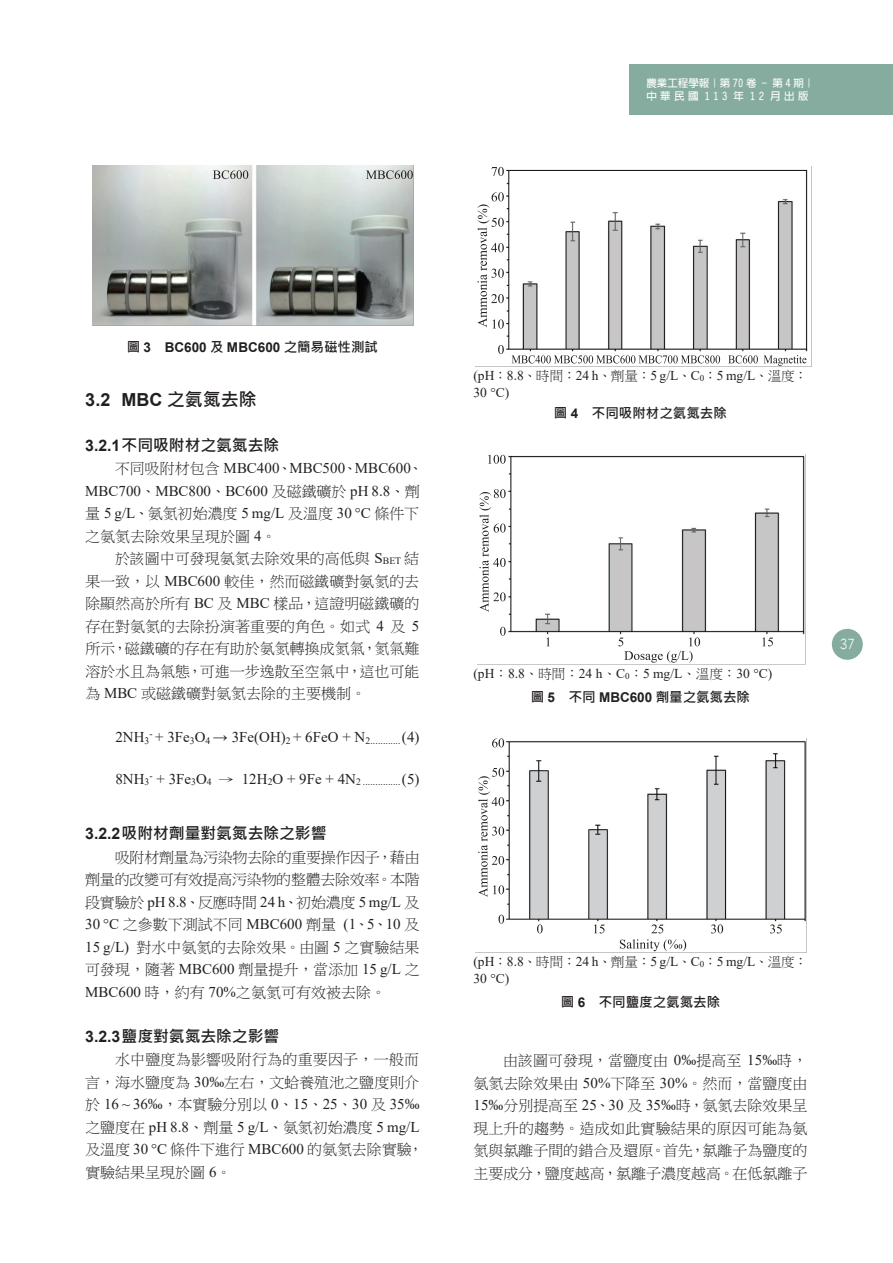
<style>
.page{position:relative;width:893px;height:1263px;background:#fff}
.page>*{position:absolute;margin:0;border:0;box-sizing:border-box;transform-origin:0 0}
.t1{font:700 18px "Arial";color:#231f20}
.t2{font:300 18px "Alesand";color:#fff}
.t3{font:700 15.9px "Microsoft Jheng Hei";color:#231f20}
.t4{font:15px/22.5px "P Ming Li U";color:#231f20;text-align:justify}
.t5{font:15px/22.5px "Times New Roman";letter-spacing:.005em;color:#231f20;text-align:right}
.t6{font:13.5px/16.4px "Times New Roman";letter-spacing:.005em;color:#231f20}
.t7{font:700 13.5px "Microsoft Jheng Hei";color:#231f20}
.t8{font:700 13.5px "Arial";color:#231f20}
.t9{font:700 10.5px/13.5px "AR Hei B5";letter-spacing:.33em;color:#fff}
.t10{font:9.75px "Times New Roman";color:#231f20}
.s1{font-family:"Microsoft Jheng Hei"}
.s2{font-family:"Arial"}
.s3{font-family:"P Ming Li U"}
.s4{font-family:"Times New Roman"}
.s5{font-size:15px}
.s6{font-size:9px}
</style>
<div class="page">
<div style="left:832px;top:629px;width:31px;height:31px;background:#86ac9f;border-radius:50%"></div>
<div style="left:629px;top:64px;width:264px;height:51px;background:#86ac9f"></div>
<img style="left:92px;top:166px;width:322px;height:159px">
<svg style="left:213px;top:170px;width:35px;height:9px"></svg>
<svg style="left:366px;top:170px;width:47px;height:9px"></svg>
<img style="left:500px;top:166px;width:308px;height:198px">
<svg style="left:512px;top:355px;width:208px;height:8px"></svg>
<svg style="left:728px;top:355px;width:30px;height:8px"></svg>
<svg style="left:764px;top:355px;width:42px;height:11px"></svg>
<svg style="left:491px;top:167px;width:13px;height:9px"></svg>
<svg style="left:477px;top:192px;width:27px;height:137px"></svg>
<svg style="left:498px;top:345px;width:6px;height:9px"></svg>
<img style="left:490px;top:454px;width:315px;height:193px">
<svg style="left:488px;top:455px;width:18px;height:9px"></svg>
<svg style="left:479px;top:489px;width:27px;height:123px"></svg>
<svg style="left:500px;top:627px;width:6px;height:9px"></svg>
<svg style="left:546px;top:637px;width:4px;height:9px"></svg>
<svg style="left:618px;top:637px;width:82px;height:26px"></svg>
<svg style="left:762px;top:637px;width:11px;height:9px"></svg>
<img style="left:493px;top:740px;width:313px;height:212px">
<svg style="left:492px;top:738px;width:12px;height:9px"></svg>
<svg style="left:478px;top:768px;width:26px;height:129px"></svg>
<svg style="left:498px;top:915px;width:6px;height:9px"></svg>
<svg style="left:537px;top:924px;width:6px;height:9px"></svg>
<svg style="left:594px;top:924px;width:11px;height:9px"></svg>
<svg style="left:651px;top:924px;width:12px;height:9px"></svg>
<svg style="left:711px;top:924px;width:12px;height:9px"></svg>
<svg style="left:620px;top:939px;width:66px;height:12px"></svg>
<svg style="left:770px;top:924px;width:12px;height:9px"></svg>
<p class="t9" style="left:646px;top:76px;width:169px">農業工程學報｜第 70 卷 - 第 4 期｜中華民國 113 年 12 月出版</p>
<p class="t9" style="left:733px;top:76px;width:12px">66</p>
<p class="t9" style="left:785px;top:76px;width:7px">2</p>
<p class="t9" style="left:713px;top:90px;width:15px">0 9</p>
<p class="t9" style="left:750px;top:90px;width:15px">0 6</p>
<p class="t8" style="left:127px;top:338px;width:253px"><span class="s1">圖</span> 3 BC600 <span class="s1">及</span> MBC600 <span class="s1">之簡易磁性測試</span></p>
<p class="t1" style="left:85px;top:386px;width:173px">3.2 MBC <span class="s1">之氨氮去除</span></p>
<p class="t3" style="left:85px;top:435px;width:195px"><span class="s2">3.2.1</span>不同吸附材之氨氮去除</p>
<p class="t5" style="left:85px;top:456px;width:339px"><span class="s3">不同吸附材包含</span> MBC400<span class="s3">、</span>MBC500<span class="s3">、</span>MBC600<span class="s3">、<br></span>MBC700<span class="s3">、</span>MBC800<span class="s3">、</span>BC600 <span class="s3">及磁鐵礦於</span> pH 8.8<span class="s3">、劑</span></p>
<p class="t4" style="left:85px;top:502px;width:335px">量 <span class="s4">5 g/L</span>、氨氮初始濃度 <span class="s4">5 mg/L</span> 及溫度 <span class="s4">30 °C</span> 條件下之氨氮去除效果呈現於圖 <span class="s4">4</span>。</p>
<p class="t4" style="left:85px;top:547px;width:336px;text-indent:30px">於該圖中可發現氨氮去除效果的高低與 <span class="s4">S</span><sub>BET</sub> 結果一致，以 <span class="s4">MBC600</span> 較佳，然而磁鐵礦對氨氮的去除顯然高於所有 <span class="s4">BC</span> 及 <span class="s4">MBC</span> 樣品，這證明磁鐵礦的存在對氨氮的去除扮演著重要的角色。如式 <span class="s4">4</span> 及 <span class="s4">5</span>所示，磁鐵礦的存在有助於氨氮轉換成氮氣，氮氣難溶於水且為氣態，可進一步逸散至空氣中，這也可能為 <span class="s4">MBC</span> 或磁鐵礦對氨氮去除的主要機制。</p>
<p class="t5" style="left:115px;top:725px;width:306px">2NH<sub>3</sub><sup>-</sup> + 3Fe<sub>3</sub>O<sub>4</sub> → 3Fe(OH)<sub>2</sub> + 6FeO + N<sub>2............</sub>(4)</p>
<p class="t5" style="left:115px;top:767px;width:36px">8NH<sub>3</sub></p>
<p class="t10" style="left:149px;top:775px;width:272px">- <span class="s5">+ 3Fe</span>3<span class="s5">O</span>4 <sup>→</sup> <span class="s5">12H</span>2<span class="s5">O + 9Fe + 4N</span>2 ...............<span class="s5">(5)</span></p>
<p class="t3" style="left:85px;top:823px;width:243px"><span class="s2">3.2.2</span>吸附材劑量對氨氮去除之影響</p>
<p class="t4" style="left:85px;top:846px;width:336px;text-indent:30px">吸附材劑量為污染物去除的重要操作因子，藉由劑量的改變可有效提高污染物的整體去除效率。本階段實驗於 <span class="s4">pH 8.8</span>、反應時間 <span class="s4">24 h</span>、初始濃度 <span class="s4">5 mg/L</span> 及</p>
<p class="t5" style="left:85px;top:912px;width:336px">30 °C <span class="s3">之參數下測試不同</span> MBC600 <span class="s3">劑量</span> (1<span class="s3">、</span>5<span class="s3">、</span>10 <span class="s3">及</span></p>
<p class="t4" style="left:85px;top:936px;width:336px"><span class="s4">15 g/L)</span> 對水中氨氮的去除效果。由圖 <span class="s4">5</span> 之實驗結果可發現，隨著 <span class="s4">MBC600</span> 劑量提升，當添加 <span class="s4">15 g/L</span> 之<span class="s4">MBC600</span> 時，約有 <span class="s4">70%</span>之氨氮可有效被去除。</p>
<p class="t3" style="left:85px;top:1026px;width:195px"><span class="s2">3.2.3</span>鹽度對氨氮去除之影響</p>
<p class="t4" style="left:85px;top:1048px;width:335px;text-align:right">水中鹽度為影響吸附行為的重要因子，一般而<br>言，海水鹽度為 <span class="s4">30‰</span>左右，文蛤養殖池之鹽度則介</p>
<p class="t5" style="left:85px;top:1092px;width:336px"><span class="s3">於</span> 16 ~ 36‰<span class="s3">，本實驗分別以</span> 0<span class="s3">、</span>15<span class="s3">、</span>25<span class="s3">、</span>30 <span class="s3">及</span> 35‰</p>
<p class="t4" style="left:85px;top:1116px;width:339px;text-align:left">之鹽度在 <span class="s4">pH 8.8</span>、劑量 <span class="s4">5 g/L</span>、氨氮初始濃度 <span class="s4">5 mg/L</span>及溫度 <span class="s4">30 °C</span> 條件下進行 <span class="s4">MBC600</span> 的氨氮去除實驗，實驗結果呈現於圖 <span class="s4">6</span>。</p>
<p class="t6" style="left:473px;top:367px;width:336px">(pH<span class="s3">：</span>8.8<span class="s3">、時間：</span>24 h<span class="s3">、劑量：</span>5 g/L<span class="s3">、</span>C<span class="s6">0</span><span class="s3">：</span>5 mg/L<span class="s3">、溫度：<br></span>30 °C)</p>
<p class="t7" style="left:554px;top:404px;width:174px">圖 <span class="s2">4</span> 不同吸附材之氨氮去除</p>
<p class="t6" style="left:473px;top:665px;width:300px">(pH<span class="s3">：</span>8.8<span class="s3">、時間：</span>24 h<span class="s3">、</span>C<span class="s6">0</span><span class="s3">：</span>5 mg/L<span class="s3">、溫度：</span>30 °C)</p>
<p class="t7" style="left:531px;top:688px;width:221px">圖 <span class="s2">5</span> 不同 <span class="s2">MBC600</span> 劑量之氨氮去除</p>
<p class="t2" style="left:840px;top:636px;width:17px">37</p>
<p class="t6" style="left:473px;top:953px;width:336px">(pH<span class="s3">：</span>8.8<span class="s3">、時間：</span>24 h<span class="s3">、劑量：</span>5 g/L<span class="s3">、</span>C<span class="s6">0</span><span class="s3">：</span>5 mg/L<span class="s3">、溫度：<br></span>30 °C)</p>
<p class="t7" style="left:561px;top:993px;width:161px">圖 <span class="s2">6</span> 不同鹽度之氨氮去除</p>
<p class="t4" style="left:473px;top:1049px;width:336px;text-indent:30px">由該圖可發現，當鹽度由 <span class="s4">0‰</span>提高至 <span class="s4">15‰</span>時，氨氮去除效果由 <span class="s4">50%</span>下降至 <span class="s4">30%</span>。然而，當鹽度由<span class="s4">15‰</span>分別提高至 <span class="s4">25</span>、<span class="s4">30</span> 及 <span class="s4">35‰</span>時，氨氮去除效果呈現上升的趨勢。造成如此實驗結果的原因可能為氨氮與氯離子間的錯合及還原。首先，氯離子為鹽度的主要成分，鹽度越高，氯離子濃度越高。在低氯離子</p>
</div>
